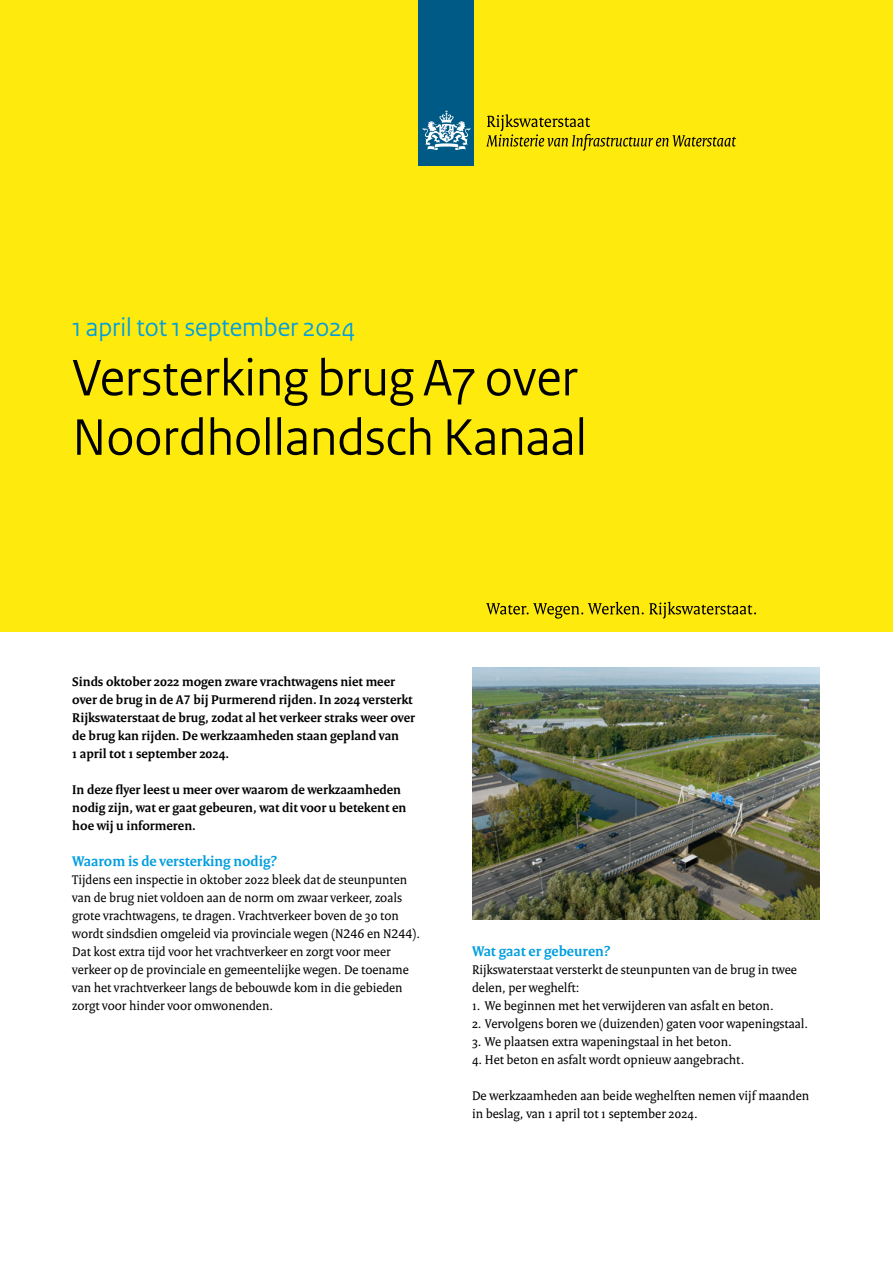
<style>
.page{position:relative;width:893px;height:1263px;background:#fff}
.page>*{position:absolute;margin:0;border:0;box-sizing:border-box;transform-origin:0 0}
._02_RO_Titel_Omslag{font:54px/59.4px "Rijksoverheid Sans Heading";color:#000}
._01_RO_Chapeau{font:27px "Rijksoverheid Sans Heading";color:#009ede}
._05_RO_Alineakop{font:700 15px "Rijksoverheid Serif";color:#009ede}
._10_RO_Broodtekst{font:13.5px/18px "Rijksoverheid Serif";color:#000}
._09_RO_Inleiding{font:700 13.5px/18px "Rijksoverheid Serif";color:#000}
</style>
<div class="page">
<div style="left:0;top:0;width:893px;height:631px;background:#ffea0e"></div>
<img style="left:472px;top:668px;width:348px;height:252px">
<svg style="left:486px;top:602px;width:270px;height:17px"></svg>
<div style="left:419px;top:0;width:55px;height:166px;background:#005a86"></div>
<svg style="left:423px;top:110px;width:47px;height:40px"></svg>
<svg style="left:486px;top:114px;width:250px;height:37px"></svg>
<h2 class="_01_RO_Chapeau" style="left:72px;top:312px;width:284px">1 april tot 1 september 2024</h2>
<h1 class="_02_RO_Titel_Omslag" style="left:72px;top:349px;width:516px">Versterking brug A7 over<br>Noordhollandsch Kanaal</h1>
<p class="_09_RO_Inleiding" style="left:72px;top:672px;width:344px">Sinds oktober 2022 mogen zware vrachtwagens niet meer over de brug in de A7 bij Purmerend rijden. In 2024 versterkt Rijkswaterstaat de brug, zodat al het verkeer straks weer over de brug kan rijden. De werkzaamheden staan gepland van<br>1 april tot 1 september 2024.</p>
<p class="_09_RO_Inleiding" style="left:72px;top:780px;width:336px">In deze flyer leest u meer over waarom de werkzaamheden nodig zijn, wat er gaat gebeuren, wat dit voor u betekent en hoe wij u informeren.</p>
<h4 class="_05_RO_Alineakop" style="left:72px;top:852px;width:206px">Waarom is de versterking nodig?</h4>
<p class="_10_RO_Broodtekst" style="left:72px;top:870px;width:349px">Tijdens een inspectie in oktober 2022 bleek dat de steunpunten van de brug niet voldoen aan de norm om zwaar verkeer, zoals grote vrachtwagens, te dragen. Vrachtverkeer boven de 30 ton wordt sindsdien omgeleid via provinciale wegen (N246 en N244).<br>Dat kost extra tijd voor het vrachtverkeer en zorgt voor meer verkeer op de provinciale en gemeentelijke wegen. De toename van het vrachtverkeer langs de bebouwde kom in die gebieden zorgt voor hinder voor omwonenden.</p>
<h4 class="_05_RO_Alineakop" style="left:472px;top:942px;width:140px">Wat gaat er gebeuren?</h4>
<p class="_10_RO_Broodtekst" style="left:472px;top:960px;width:327px">Rijkswaterstaat versterkt de steunpunten van de brug in twee delen, per weghelft:</p>
<p class="_10_RO_Broodtekst" style="left:472px;top:996px;width:303px">1. We beginnen met het verwijderen van asfalt en beton.</p>
<p class="_10_RO_Broodtekst" style="left:472px;top:1014px;width:338px">2. Vervolgens boren we (duizenden) gaten voor wapeningstaal.</p>
<p class="_10_RO_Broodtekst" style="left:472px;top:1032px;width:261px">3. We plaatsen extra wapeningstaal in het beton.</p>
<p class="_10_RO_Broodtekst" style="left:472px;top:1050px;width:274px">4. Het beton en asfalt wordt opnieuw aangebracht.</p>
<p class="_10_RO_Broodtekst" style="left:472px;top:1086px;width:339px">De werkzaamheden aan beide weghelften nemen vijf maanden in beslag, van 1 april tot 1 september 2024.</p>
</div>
